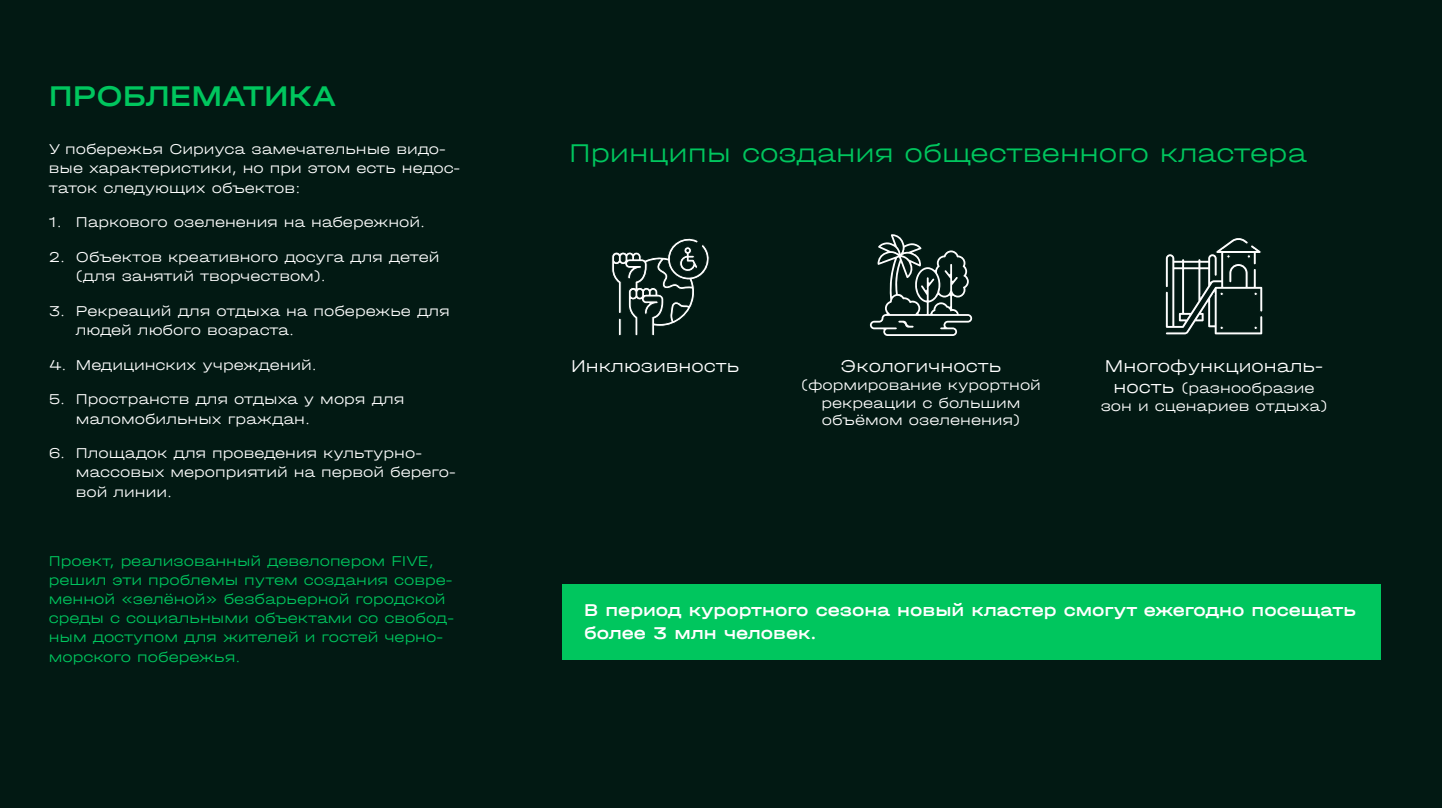
<style>
.page{position:relative;width:1442px;height:808px;background:#fff}
.page>*{position:absolute;margin:0;border:0;box-sizing:border-box;transform-origin:0 0}
.t1{font:500 30px "Halvar Breit";color:#00c65e}
.t2{font:300 27px "Halvar Breit";color:#00c65e}
.t3{font:500 18px/23px "Halvar Breit";color:#fff}
.t4{font:300 18px "Halvar Breit";color:#fff}
.t5{font:300 15px/19px "Halvar Breit";color:#fefefe}
.t6{font:300 15px/19px "Halvar Breit";color:#00c65e}
.t7{font:300 15px/17.4px "Halvar Breit";color:#fff;text-align:center}
.s1{font-size:18px}
</style>
<div class="page">
<div style="left:0;top:0;width:1441px;height:808px;background:#021913"></div>
<div style="left:562px;top:584px;width:818px;height:76px;background:#00c65e"></div>
<svg style="left:611px;top:238px;width:99px;height:98px"></svg>
<svg style="left:1165px;top:238px;width:98px;height:97px"></svg>
<svg style="left:869px;top:234px;width:104px;height:102px"></svg>
<h1 class="t1" style="left:49px;top:78px;width:288px">ПРОБЛЕМАТИКА</h1>
<p class="t5" style="left:49px;top:140px;width:413px">У побережья Сириуса замечательные видо&shy;вые характеристики, но при этом есть недос&shy;таток следующих объектов:</p>
<p class="t5" style="left:49px;top:213px;width:378px">1. Паркового озеленения на набережной.</p>
<p class="t5" style="left:76px;top:248px;width:365px;text-indent:-27px">2. Объектов креативного досуга для детей (для занятий творчеством).</p>
<p class="t5" style="left:76px;top:301px;width:375px;text-indent:-27px">3. Рекреаций для отдыха на побережье для людей любого возраста.</p>
<p class="t5" style="left:49px;top:355px;width:269px">4. Медицинских учреждений.</p>
<p class="t5" style="left:76px;top:390px;width:330px;text-indent:-27px">5. Пространств для отдыха у моря для маломобильных граждан.</p>
<p class="t5" style="left:76px;top:444px;width:381px;text-indent:-27px">6. Площадок для проведения культурно&shy;массовых мероприятий на первой берего&shy;вой линии.</p>
<p class="t6" style="left:49px;top:551px;width:406px">Проект, реализованный девелопером FIVE, решил эти проблемы путем создания совре&shy;менной «зелёной» безбарьерной городской среды с социальными объектами со свобод&shy;ным доступом для жителей и гостей черно&shy;морского побережья.</p>
<h2 class="t2" style="left:569px;top:137px;width:739px">Принципы создания общественного кластера</h2>
<p class="t4" style="left:571px;top:356px;width:170px">Инклюзивность</p>
<p class="t4" style="left:840px;top:356px;width:162px">Экологичность</p>
<p class="t7" style="left:801px;top:377px;width:241px">(формирование курортной рекреации с большим объёмом озеленения)</p>
<p class="t4" style="left:1104px;top:356px;width:220px">Многофункциональ-</p>
<p class="t7" style="left:1100px;top:379px;width:228px;line-height:18.1px"><span class="s1">ность</span> (разнообразие зон и сценариев отдыха)</p>
<p class="t3" style="left:584px;top:598px;width:773px">В период курортного сезона новый кластер смогут ежегодно посещать более 3 млн человек.</p>
</div>
